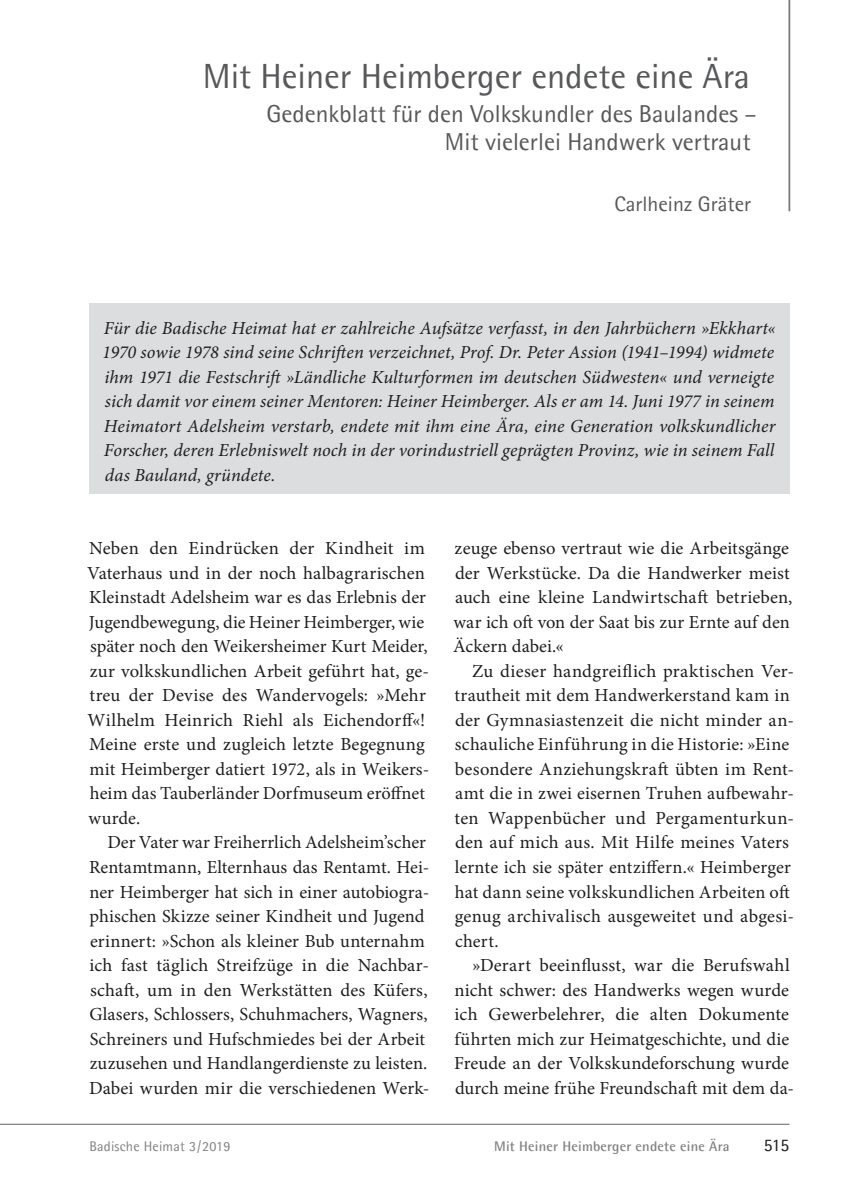
<style>
.page{position:relative;width:844px;height:1191px;background:#fff}
.page>*{position:absolute;margin:0;border:0;box-sizing:border-box;transform-origin:0 0}
.t1{font:35px "Agfa Rotis Semisans";color:#57585a}
.t2{font:24.5px/28px "Agfa Rotis Semisans";color:#57585a;text-align:right}
.t3{font:21px "Agfa Rotis Semisans";color:#57585a}
.t4{font:18.38px "Minion Pro";letter-spacing:.005em;color:#1d1e1f}
.t5{font:italic 18.38px/24.5px "Minion Pro";letter-spacing:.005em;color:#1d1e1f;text-align:justify}
.t6{font:17.5px "Agfa Rotis Semisans";color:#1d1e1f}
.t7{font:700 14px "Agfa Rotis Semisans";letter-spacing:.015em;color:#808285}
.t8{font:14px "Agfa Rotis Semisans";letter-spacing:.015em;color:#808285}
</style>
<div class="page">
<hr style="left:0;top:1124px;width:789px;height:1px;background:#636366">
<hr style="left:788px;top:0;width:2px;height:211px;background:#757679">
<div style="left:90px;top:303px;width:699px;height:191px;background:#dcdddf"></div>
<p class="t1" style="left:203px;top:56px;width:548px">Mit Heiner Heimberger endete eine Ära</p>
<p class="t2" style="left:266px;top:99px;width:491px">Gedenkblatt für den Volkskundler des Baulandes –<br>Mit vielerlei Handwerk vertraut</p>
<p class="t3" style="left:614px;top:192px;width:138px">Carlheinz Gräter</p>
<p class="t5" style="left:102px;top:317px;width:675px">Für die Badische Heimat hat er zahlreiche Aufsätze verfasst, in den Jahrbüchern »Ekkhart« 1970 sowie 1978 sind seine Schriften verzeichnet, Prof. Dr. Peter Assion (1941–1994) widmete ihm 1971 die Festschrift »Ländliche Kulturformen im deutschen Südwesten« und verneigte sich damit vor einem seiner Mentoren: Heiner Heimberger. Als er am 14. Juni 1977 in seinem Heimatort Adelsheim verstarb, endete mit ihm eine Ära, eine Generation volkskundlicher Forscher, deren Erlebniswelt noch in der vorindustriell geprägten Provinz, wie in seinem Fall das Bauland, gründete.</p>
<p class="t4" style="left:89px;top:541px;width:337px">Neben den Eindrücken der Kindheit im</p>
<p class="t4" style="left:87px;top:565px;width:339px">Vater haus und in der noch halbagrarischen</p>
<p class="t4" style="left:89px;top:590px;width:338px">Kleinstadt Adelsheim war es das Erlebnis der</p>
<p class="t4" style="left:89px;top:614px;width:337px">Jugendbewegung, die Heiner Heimberger, wie</p>
<p class="t4" style="left:90px;top:639px;width:339px">später noch den Weikersheimer Kurt Meider,</p>
<p class="t4" style="left:90px;top:663px;width:341px">zur volkskundlichen Arbeit geführt hat, ge-</p>
<p class="t4" style="left:89px;top:688px;width:338px">treu der Devise des Wandervogels: »Mehr</p>
<p class="t4" style="left:88px;top:712px;width:339px">Wilhelm Heinrich Riehl als Eichendorff«!</p>
<p class="t4" style="left:89px;top:737px;width:337px">Meine erste und zugleich letzte Begegnung</p>
<p class="t4" style="left:89px;top:761px;width:341px">mit Heimberger datiert 1972, als in Weikers-</p>
<p class="t4" style="left:90px;top:786px;width:336px">heim das Tauberländer Dorfmuseum eröffnet</p>
<p class="t4" style="left:89px;top:810px;width:53px">wurde.</p>
<p class="t4" style="left:107px;top:835px;width:320px">Der Vater war Freiherrlich Adelsheim’scher</p>
<p class="t4" style="left:89px;top:859px;width:341px">Rentamtmann, Elternhaus das Rentamt. Hei-</p>
<p class="t4" style="left:89px;top:884px;width:341px">ner Heimberger hat sich in einer autobiogra-</p>
<p class="t4" style="left:89px;top:908px;width:336px">phischen Skizze seiner Kindheit und Jugend</p>
<p class="t4" style="left:90px;top:933px;width:336px">erinnert: »Schon als kleiner Bub unternahm</p>
<p class="t4" style="left:90px;top:957px;width:341px">ich fast täglich Streifzüge in die Nachbar-</p>
<p class="t4" style="left:90px;top:982px;width:339px">schaft, um in den Werkstätten des Küfers,</p>
<p class="t4" style="left:90px;top:1006px;width:339px">Glasers, Schlossers, Schuhmachers, Wagners,</p>
<p class="t4" style="left:90px;top:1031px;width:337px">Schreiners und Hufschmiedes bei der Arbeit</p>
<p class="t4" style="left:90px;top:1055px;width:339px">zuzusehen und Handlangerdienste zu leisten.</p>
<p class="t4" style="left:89px;top:1080px;width:342px">Dabei wurden mir die verschiedenen Werk-</p>
<p class="t4" style="left:454px;top:541px;width:336px">zeuge ebenso vertraut wie die Arbeitsgänge</p>
<p class="t4" style="left:455px;top:565px;width:336px">der Werkstücke. Da die Handwerker meist</p>
<p class="t4" style="left:455px;top:590px;width:339px">auch eine kleine Landwirtschaft betrieben,</p>
<p class="t4" style="left:453px;top:614px;width:338px">war ich oft von der Saat bis zur Ernte auf den</p>
<p class="t4" style="left:453px;top:639px;width:112px">Äckern dabei.«</p>
<p class="t4" style="left:472px;top:663px;width:323px">Zu dieser handgreiflich praktischen Ver-</p>
<p class="t4" style="left:454px;top:688px;width:337px">trautheit mit dem Handwerkerstand kam in</p>
<p class="t4" style="left:455px;top:712px;width:340px">der Gymnasiastenzeit die nicht minder an-</p>
<p class="t4" style="left:455px;top:737px;width:335px">schauliche Einführung in die Historie: »Eine</p>
<p class="t4" style="left:454px;top:761px;width:341px">besondere Anziehungskraft übten im Rent-</p>
<p class="t4" style="left:455px;top:786px;width:340px">amt die in zwei eisernen Truhen aufbewahr-</p>
<p class="t4" style="left:454px;top:810px;width:341px">ten Wappenbücher und Pergamenturkun-</p>
<p class="t4" style="left:455px;top:835px;width:335px">den auf mich aus. Mit Hilfe meines Vaters</p>
<p class="t4" style="left:454px;top:859px;width:337px">lernte ich sie später entziffern.« Heimberger</p>
<p class="t4" style="left:454px;top:884px;width:336px">hat dann seine volkskundlichen Arbeiten oft</p>
<p class="t4" style="left:454px;top:908px;width:341px">genug archivalisch ausgeweitet und abgesi-</p>
<p class="t4" style="left:455px;top:933px;width:45px">chert.</p>
<p class="t4" style="left:472px;top:957px;width:318px">»Derart beeinflusst, war die Berufswahl</p>
<p class="t4" style="left:454px;top:982px;width:336px">nicht schwer: des Handwerks wegen wurde</p>
<p class="t4" style="left:454px;top:1006px;width:336px">ich Gewerbelehrer, die alten Dokumente</p>
<p class="t4" style="left:454px;top:1031px;width:336px">führten mich zur Heimatgeschichte, und die</p>
<p class="t4" style="left:454px;top:1055px;width:336px">Freude an der Volkskundeforschung wurde</p>
<p class="t4" style="left:455px;top:1080px;width:340px">durch meine frühe Freundschaft mit dem da-</p>
<p class="t8" style="left:89px;top:1137px;width:142px">Badische Heimat 3 / 2019</p>
<p class="t7" style="left:494px;top:1137px;width:237px">Mit Heiner Heimberger endete eine Ära</p>
<p class="t6" style="left:763px;top:1134px;width:27px">515</p>
</div>
